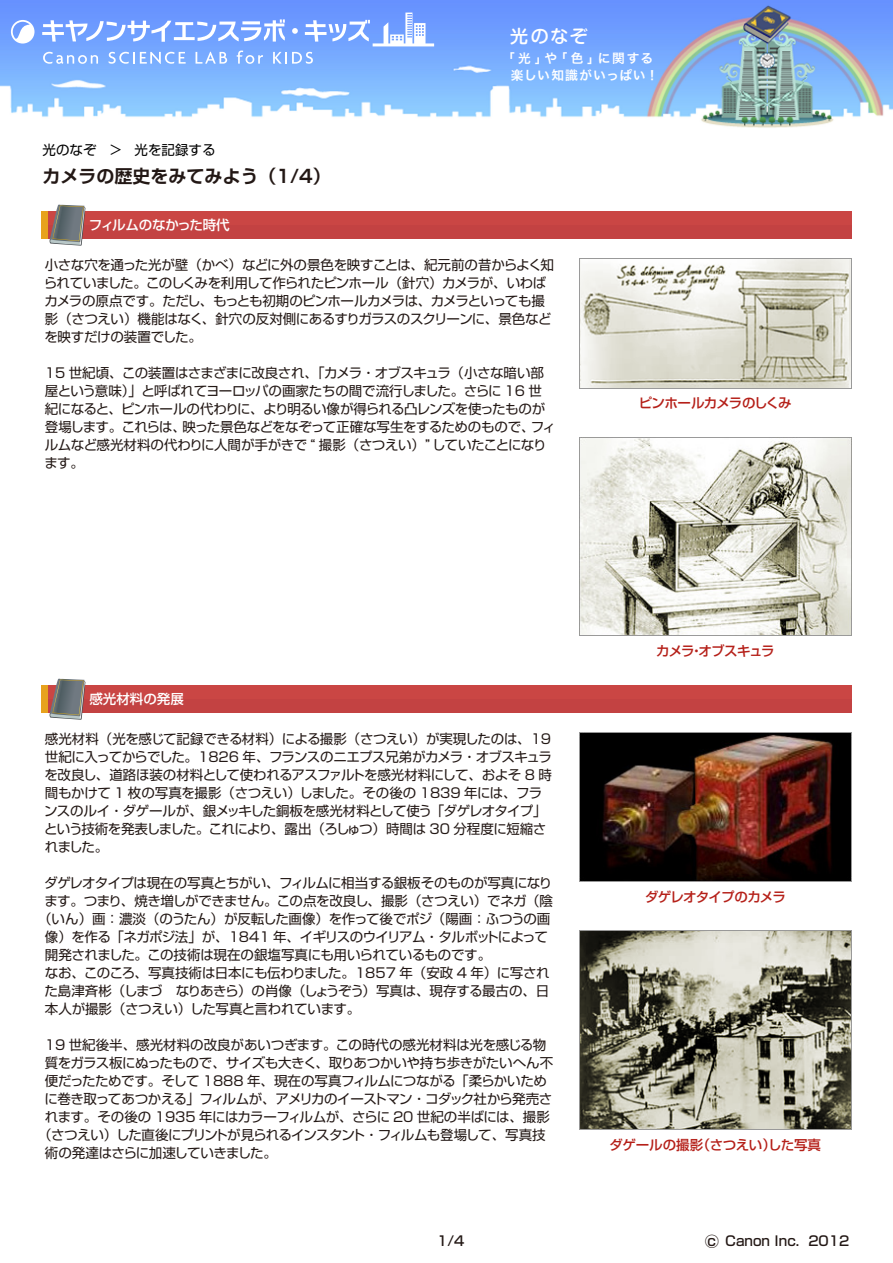
<style>
.page{position:relative;width:893px;height:1263px;background:#fff}
.page>*{position:absolute;margin:0;border:0;box-sizing:border-box;transform-origin:0 0}
.t1{font:700 18px "Shin Go Pr 6 De";color:#231815}
.t2{font:500 18px "Shin M Go Pro";color:#fff}
.t3{font:13.5px/18px "Shin Go Pr 6";letter-spacing:-.035em;color:#231815}
.t4{font:13.5px "Shin Go Pr 6";letter-spacing:-.055em;color:#231815}
.t5{font:13.5px "Shin Go Pr 6";letter-spacing:-.06em;color:#231815}
.t6{font:13.5px "Shin Go Pr 6";color:#231815}
.t7{font:500 13.5px "Shin Go Pr 6";letter-spacing:-.05em;color:#b52019}
.t8{font:500 13.5px "Shin Go Pro";color:#231815}
.t9{font:500 13.5px "Shin Go Pr 6";letter-spacing:-.015em;color:#fff}
.t10{font:500 13.5px "Shin Go Pr 6";letter-spacing:-.02em;color:#b52019}
.t11{font:13.5px "Shin Go Pr 6";color:#000}
.t12{font:500 13.5px "Shin Go Pr 6";letter-spacing:-.075em;color:#b52019}
.t13{font:12.75px/17.4px "Hira Kaku Pro W6";letter-spacing:.07em;color:#fff}
.s1{font-size:15px}
</style>
<div class="page">
<img style="left:0;top:0;width:893px;height:128px">
<svg style="left:42px;top:19px;width:243px;height:23px"></svg>
<svg style="left:292px;top:28px;width:6px;height:6px"></svg>
<svg style="left:305px;top:20px;width:65px;height:22px"></svg>
<svg style="left:11px;top:20px;width:24px;height:24px"></svg>
<svg style="left:43px;top:52px;width:55px;height:12px"></svg>
<svg style="left:109px;top:52px;width:77px;height:12px"></svg>
<svg style="left:196px;top:52px;width:31px;height:12px"></svg>
<svg style="left:237px;top:51px;width:26px;height:13px"></svg>
<svg style="left:273px;top:52px;width:40px;height:12px"></svg>
<svg style="left:384px;top:13px;width:41px;height:30px"></svg>
<hr style="left:373px;top:43px;width:61px;height:3px;background:#fff">
<div style="left:41px;top:212px;width:810px;height:27px;background:#c34242"></div>
<div style="left:41px;top:212px;width:810px;height:13px;background:#ca4644"></div>
<div style="left:41px;top:212px;width:6px;height:27px;background:#e7a21d"></div>
<svg style="left:49px;top:205px;width:36px;height:41px"></svg>
<img style="left:579px;top:258px;width:272px;height:130px">
<img style="left:579px;top:437px;width:272px;height:199px">
<div style="left:41px;top:686px;width:810px;height:27px;background:#c34242"></div>
<div style="left:41px;top:686px;width:810px;height:13px;background:#ca4644"></div>
<div style="left:41px;top:686px;width:6px;height:27px;background:#e7a21d"></div>
<svg style="left:49px;top:679px;width:36px;height:41px"></svg>
<img style="left:579px;top:732px;width:272px;height:150px">
<img style="left:579px;top:931px;width:272px;height:198px">
<p class="t11" style="left:43px;top:139px;width:175px">光のなぞ ＞ 光を記録する</p>
<h1 class="t1" style="left:43px;top:161px;width:290px">カメラの歴史をみてみよう（1/4）</h1>
<h1 class="t2" style="left:510px;top:21px;width:79px">光のなぞ</h1>
<p class="t13" style="left:511px;top:49px;width:149px;text-indent:-9px">「光」や「色」に関する楽しい知識がいっぱい！</p>
<p class="t9" style="left:89px;top:214px;width:142px">フィルムのなかった時代</p>
<p class="t3" style="left:44px;top:255px;width:512px">小さな穴を通った光が壁（かべ）などに外の景色を映すことは、紀元前の昔からよく知られていました。このしくみを利用して作られたピンホール（針穴）カメラが、いわばカメラの原点です。ただし、もっとも初期のピンホールカメラは、カメラといっても撮影（さつえい）機能はなく、針穴の反対側にあるすりガラスのスクリーンに、景色などを映すだけの装置でした。</p>
<p class="t3" style="left:44px;top:363px;width:513px">15 世紀頃、この装置はさまざまに改良され、「カメラ・オブスキュラ（小さな暗い部屋という意味）」と呼ばれてヨーロッパの画家たちの間で流行しました。さらに 16 世紀になると、ピンホールの代わりに、より明るい像が得られる凸レンズを使ったものが登場します。これらは、映った景色などをなぞって正確な写生をするためのもので、フィルムなど感光材料の代わりに人間が手がきで “ 撮影（さつえい）” していたことになります。</p>
<p class="t7" style="left:639px;top:392px;width:154px">ピンホールカメラのしくみ</p>
<p class="t9" style="left:89px;top:688px;width:96px">感光材料の発展</p>
<p class="t3" style="left:44px;top:729px;width:509px">感光材料（光を感じて記録できる材料）による撮影（さつえい）が実現したのは、19世紀に入ってからでした。1826 年、フランスのニエプス兄弟がカメラ・オブスキュラを改良し、道路ほ装の材料として使われるアスファルトを感光材料にして、およそ 8 時間もかけて 1 枚の写真を撮影（さつえい）しました。その後の 1839 年には、フランスのルイ・ダゲールが、銀メッキした銅板を感光材料として使う「ダゲレオタイプ」という技術を発表しました。これにより、露出（ろしゅつ）時間は 30 分程度に短縮されました。</p>
<p class="t3" style="left:44px;top:873px;width:509px">ダゲレオタイプは現在の写真とちがい、フィルムに相当する銀板そのものが写真になり</p>
<p class="t3" style="left:44px;top:891px;width:510px">ます。つまり、焼き増しができません。この点を改良し、撮影（さつえい）でネガ（陰</p>
<p class="t3" style="left:38px;top:909px;width:514px">（いん）画：濃淡（のうたん）が反転した画像）を作って後でポジ（陽画：ふつうの画</p>
<p class="t4" style="left:45px;top:926px;width:505px">像）を作る「ネガポジ法」が、1841 年、イギリスのウイリアム・タルボットによって</p>
<p class="t3" style="left:45px;top:945px;width:448px">開発されました。この技術は現在の銀塩写真にも用いられているものです。</p>
<p class="t3" style="left:45px;top:963px;width:506px">なお、このころ、写真技術は日本にも伝わりました。1857 年（安政 4 年）に写され</p>
<p class="t3" style="left:45px;top:981px;width:506px">た島津斉彬（しまづ　なりあきら）の肖像（しょうぞう）写真は、現存する最古の、日</p>
<p class="t3" style="left:45px;top:999px;width:317px">本人が撮影（さつえい）した写真と言われています。</p>
<p class="t6" style="left:45px;top:1034px;width:503px">19 世紀後半、感光材料の改良があいつぎます。この時代の感光材料は光を感じる物</p>
<p class="t3" style="left:45px;top:1053px;width:510px">質をガラス板にぬったもので、サイズも大きく、取りあつかいや持ち歩きがたいへん不</p>
<p class="t3" style="left:45px;top:1071px;width:504px">便だったためです。そして 1888 年、現在の写真フィルムにつながる「柔らかいため</p>
<p class="t3" style="left:44px;top:1089px;width:509px">に巻き取ってあつかえる」フィルムが、アメリカのイーストマン・コダック社から発売さ</p>
<p class="t3" style="left:45px;top:1107px;width:507px">れます。その後の 1935 年にはカラーフィルムが、さらに 20 世紀の半ばには、撮影</p>
<p class="t5" style="left:38px;top:1124px;width:509px">（さつえい）した直後にプリントが見られるインスタント・フィルムも登場して、写真技</p>
<p class="t3" style="left:45px;top:1143px;width:233px">術の発達はさらに加速していきました。</p>
<p class="t12" style="left:656px;top:640px;width:120px">カメラ・オブスキュラ</p>
<p class="t7" style="left:645px;top:886px;width:142px">ダゲレオタイプのカメラ</p>
<p class="t10" style="left:610px;top:1133px;width:213px">ダゲールの撮影（さつえい）した写真</p>
<p class="t8" style="left:437px;top:1230px;width:29px">1/4</p>
<p class="t8" style="left:704px;top:1230px;width:146px"><span class="s1">○</span>c Canon Inc. 2012</p>
</div>
